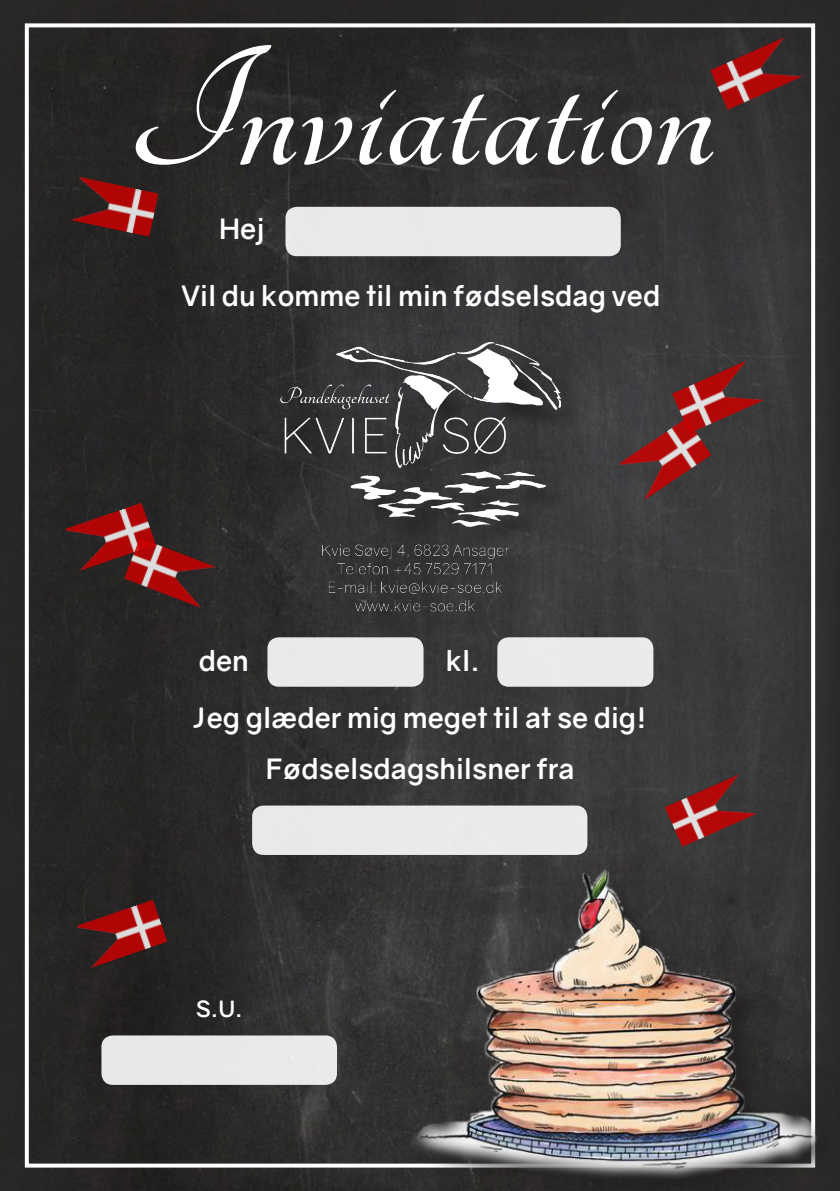
<style>
.page{position:relative;width:840px;height:1191px;background:#fff}
.page>*{position:absolute;margin:0;border:0;box-sizing:border-box;transform-origin:0 0}
.t1{font:700 185.6px "Tangerine";color:#fff}
.t2{font:700 28px "Gravity";color:#fff}
.t3{font:700 22.4px "Gravity";color:#fff}
</style>
<div class="page">
<img style="left:0;top:0;width:839px;height:1191px">
<div style="left:417px;top:875px;width:422px;height:316px;background:#2a2927"></div>
<img style="left:400px;top:855px;width:431px;height:323px">
<div style="left:285px;top:207px;width:335px;height:49px;background:#eaeaea;border-radius:11px"></div>
<div style="left:252px;top:805px;width:335px;height:50px;background:#eaeaea;border-radius:11px"></div>
<div style="left:267px;top:637px;width:156px;height:49px;background:#e9e9e9;border-radius:11px"></div>
<div style="left:497px;top:637px;width:156px;height:49px;background:#eaeaea;border-radius:11px"></div>
<div style="left:101px;top:1035px;width:236px;height:49px;background:#e9e9e9;border-radius:11px"></div>
<div style="left:284px;top:346px;width:300px;height:289px;background:#3a3a3a"></div>
<img style="left:279px;top:342px;width:281px;height:273px">
<img style="left:61px;top:502px;width:95px;height:70px">
<img style="left:73px;top:899px;width:94px;height:70px">
<img style="left:124px;top:536px;width:95px;height:73px">
<img style="left:66px;top:176px;width:92px;height:62px">
<img style="left:616px;top:418px;width:95px;height:84px">
<img style="left:663px;top:771px;width:96px;height:76px">
<img style="left:709px;top:34px;width:95px;height:76px">
<img style="left:671px;top:358px;width:95px;height:75px">
<p class="t1" style="left:126px;top:23px;width:588px">Inviatation</p>
<p class="t2" style="left:219px;top:212px;width:47px">Hej</p>
<p class="t2" style="left:181px;top:278px;width:480px">Vil du komme til min fødselsdag ved</p>
<p class="t2" style="left:199px;top:643px;width:52px">den</p>
<p class="t2" style="left:445px;top:643px;width:35px">kl.</p>
<p class="t2" style="left:192px;top:700px;width:455px">Jeg glæder mig meget til at se dig!</p>
<p class="t2" style="left:266px;top:752px;width:310px">Fødselsdagshilsner fra</p>
<p class="t3" style="left:196px;top:994px;width:48px">S.U.</p>
</div>
